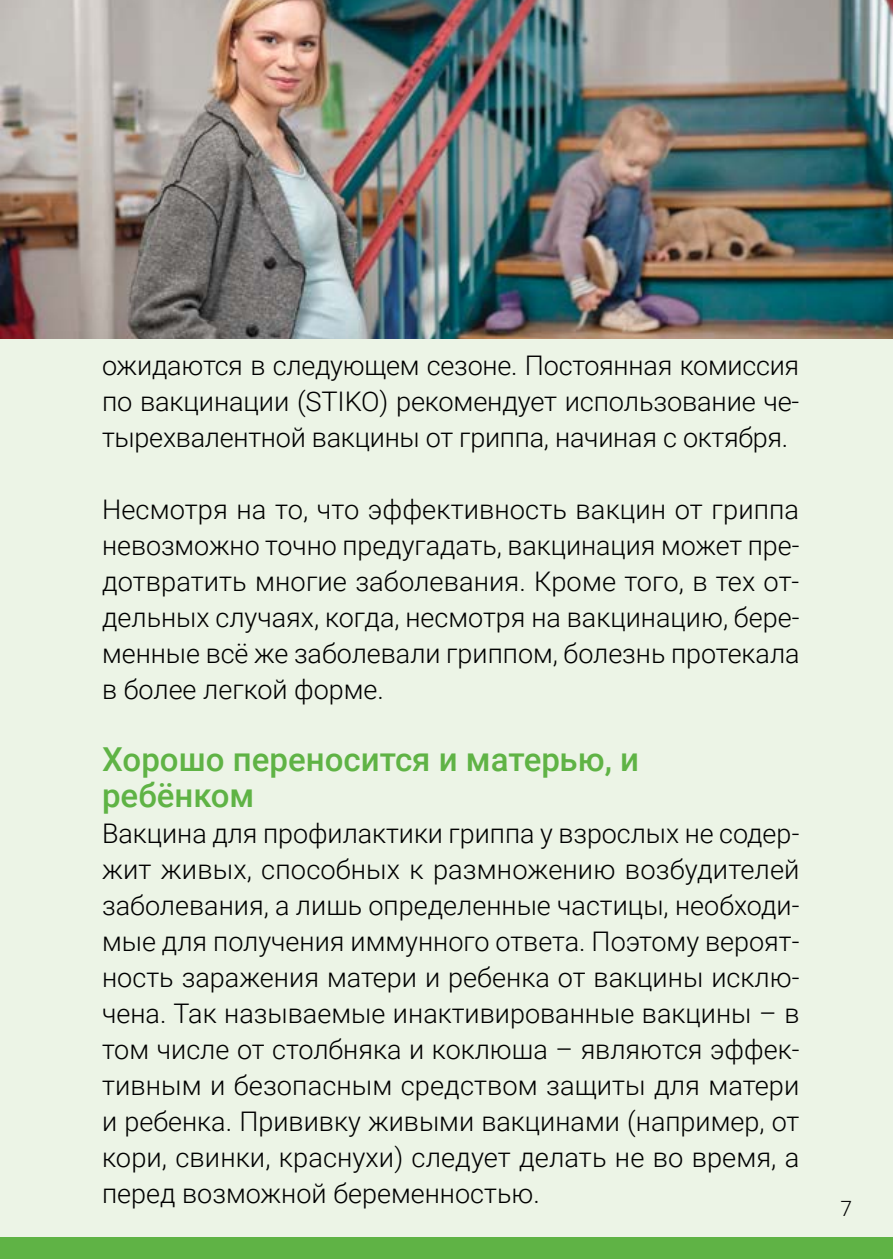
<style>
.page{position:relative;width:893px;height:1259px;background:#fff}
.page>*{position:absolute;margin:0;border:0;box-sizing:border-box;transform-origin:0 0}
.t1{font:500 33px/36px "Roboto";color:#5fb345}
.t2{font:300 27px/36px "Roboto";color:#000;text-align:justify}
.t3{font:300 21px "Roboto";color:#000}
</style>
<div class="page">
<div style="left:0;top:0;width:893px;height:1237px;background:#ecf4e6"></div>
<img style="left:0;top:0;width:893px;height:339px">
<div style="left:0;top:1237px;width:893px;height:22px;background:#5fb345"></div>
<p class="t2" style="left:102px;top:346px;width:699px">ожидаются в следующем сезоне. Постоянная комиссия по вакцинации (STIKO) рекомендует использование че&shy;тырехвалентной вакцины от гриппа, начиная с октября.</p>
<p class="t2" style="left:102px;top:490px;width:699px">Несмотря на то, что эффективность вакцин от гриппа невозможно точно предугадать, вакцинация может пре&shy;дотвратить многие заболевания. Кроме того, в тех от&shy;дельных случаях, когда, несмотря на вакцинацию, бере&shy;менные всё же заболевали гриппом, болезнь протекала в более легкой форме.</p>
<h1 class="t1" style="left:102px;top:740px;width:539px">Хорошо переносится и матерью, и ребёнком</h1>
<p class="t2" style="left:102px;top:814px;width:699px">Вакцина для профилактики гриппа у взрослых не содер&shy;жит живых, способных к размножению возбудителей заболевания, а лишь определенные частицы, необходи&shy;мые для получения иммунного ответа. Поэтому вероят&shy;ность заражения матери и ребенка от вакцины исклю&shy;чена. Так называемые инактивированные вакцины – в том числе от столбняка и коклюша – являются эффек&shy;тивным и безопасным средством защиты для матери и ребенка. Прививку живыми вакцинами (например, от кори, свинки, краснухи) следует делать не во время, а перед возможной беременностью.</p>
<p class="t3" style="left:840px;top:1194px;width:13px">7</p>
</div>
